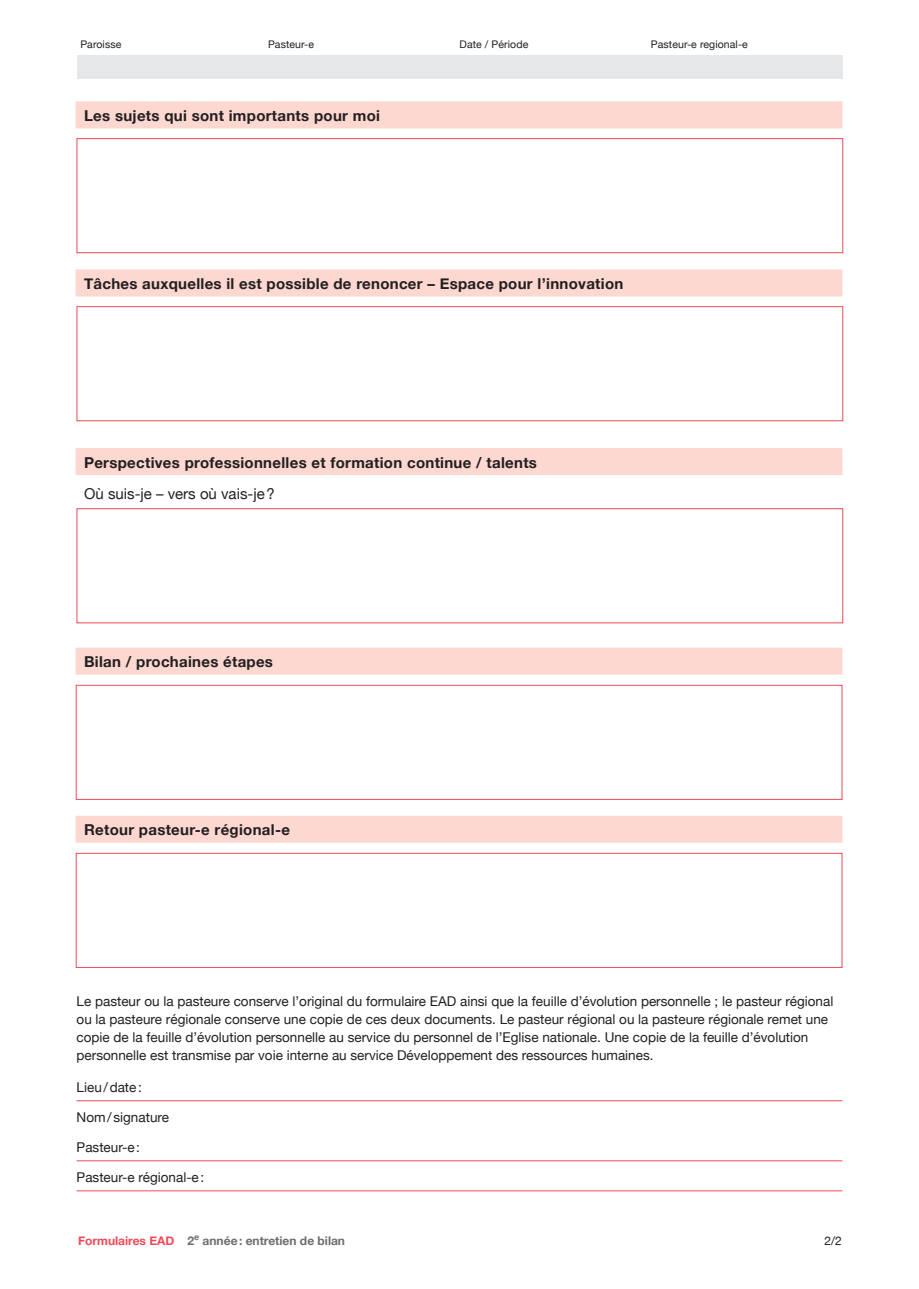
<style>
.page{position:relative;width:919px;height:1289px;background:#fff}
.page>*{position:absolute;margin:0;border:0;box-sizing:border-box;transform-origin:0 0}
.t1{font:700 15px "Helvetica Neue";letter-spacing:.02em;color:#231f20}
.t2{font:15px "Helvetica Neue";color:#231f20}
.t3{font:13.5px/18px "Helvetica Neue";color:#231f20}
.t4{font:700 12px "Helvetica Neue";color:#6c6d70}
.t5{font:12px "Helvetica Neue";color:#231f20}
.t6{font:10.5px "Helvetica Neue";letter-spacing:.01em;color:#231f20}
.s1{color:#ef4957}
</style>
<div class="page">
<div style="left:77px;top:306px;width:766px;height:115px;border:1px solid #ef4957"></div>
<div style="left:77px;top:138px;width:766px;height:115px;border:1px solid #ef4957"></div>
<div style="left:77px;top:508px;width:766px;height:115px;border:1px solid #ef4957"></div>
<div style="left:76px;top:685px;width:766px;height:114px;border:1px solid #ef4957"></div>
<div style="left:76px;top:853px;width:766px;height:114px;border:1px solid #ef4957"></div>
<div style="left:77px;top:55px;width:765px;height:24px;background:#e6e7e9"></div>
<div style="left:76px;top:101px;width:766px;height:27px;background:#fcd8d0"></div>
<div style="left:76px;top:269px;width:766px;height:27px;background:#fcd8d0"></div>
<div style="left:76px;top:448px;width:766px;height:27px;background:#fcd8d0"></div>
<div style="left:76px;top:647px;width:766px;height:27px;background:#fcd8d0"></div>
<div style="left:76px;top:815px;width:766px;height:27px;background:#fcd8d0"></div>
<hr style="left:77px;top:1100px;width:765px;height:1px;background:#ef4957">
<hr style="left:77px;top:1160px;width:765px;height:1px;background:#ef4957">
<hr style="left:77px;top:1190px;width:765px;height:1px;background:#ef4957">
<p class="t6" style="left:80px;top:38px;width:42px">Paroisse</p>
<p class="t6" style="left:268px;top:38px;width:47px">Pasteur-e</p>
<p class="t6" style="left:459px;top:38px;width:70px">Date / Période</p>
<p class="t6" style="left:651px;top:38px;width:98px">Pasteur-e regional-e</p>
<p class="t1" style="left:84px;top:106px;width:297px">Les sujets qui sont importants pour moi</p>
<p class="t1" style="left:84px;top:274px;width:540px">Tâches auxquelles il est possible de renoncer – Espace pour l’innovation</p>
<p class="t1" style="left:84px;top:453px;width:454px">Perspectives professionnelles et formation continue / talents</p>
<p class="t2" style="left:84px;top:485px;width:192px">Où suis-je – vers où vais-je?</p>
<p class="t1" style="left:84px;top:652px;width:190px">Bilan / prochaines étapes</p>
<p class="t1" style="left:84px;top:820px;width:207px">Retour pasteur-e régional-e</p>
<p class="t3" style="left:77px;top:992px;width:758px">Le pasteur ou la pasteure conserve l’original du formulaire EAD ainsi que la feuille d’évolution personnelle ; le pasteur régional ou la pasteure régionale conserve une copie de ces deux documents. Le pasteur régional ou la pasteure régionale remet une copie de la feuille d’évolution personnelle au service du personnel de l’Eglise nationale. Une copie de la feuille d’évolution personnelle est transmise par voie interne au service Développement des ressources humaines.</p>
<p class="t3" style="left:77px;top:1077px;width:67px">Lieu/date:</p>
<p class="t3" style="left:77px;top:1107px;width:94px">Nom/signature</p>
<p class="t3" style="left:77px;top:1137px;width:65px">Pasteur-e:</p>
<p class="t3" style="left:77px;top:1167px;width:129px">Pasteur-e régional-e:</p>
<p class="t4" style="left:78px;top:1233px;width:268px"><span class="s1">Formulaires EAD</span> 2<sup>e</sup> année: entretien de bilan</p>
<p class="t5" style="left:824px;top:1233px;width:19px">2/2</p>
</div>
